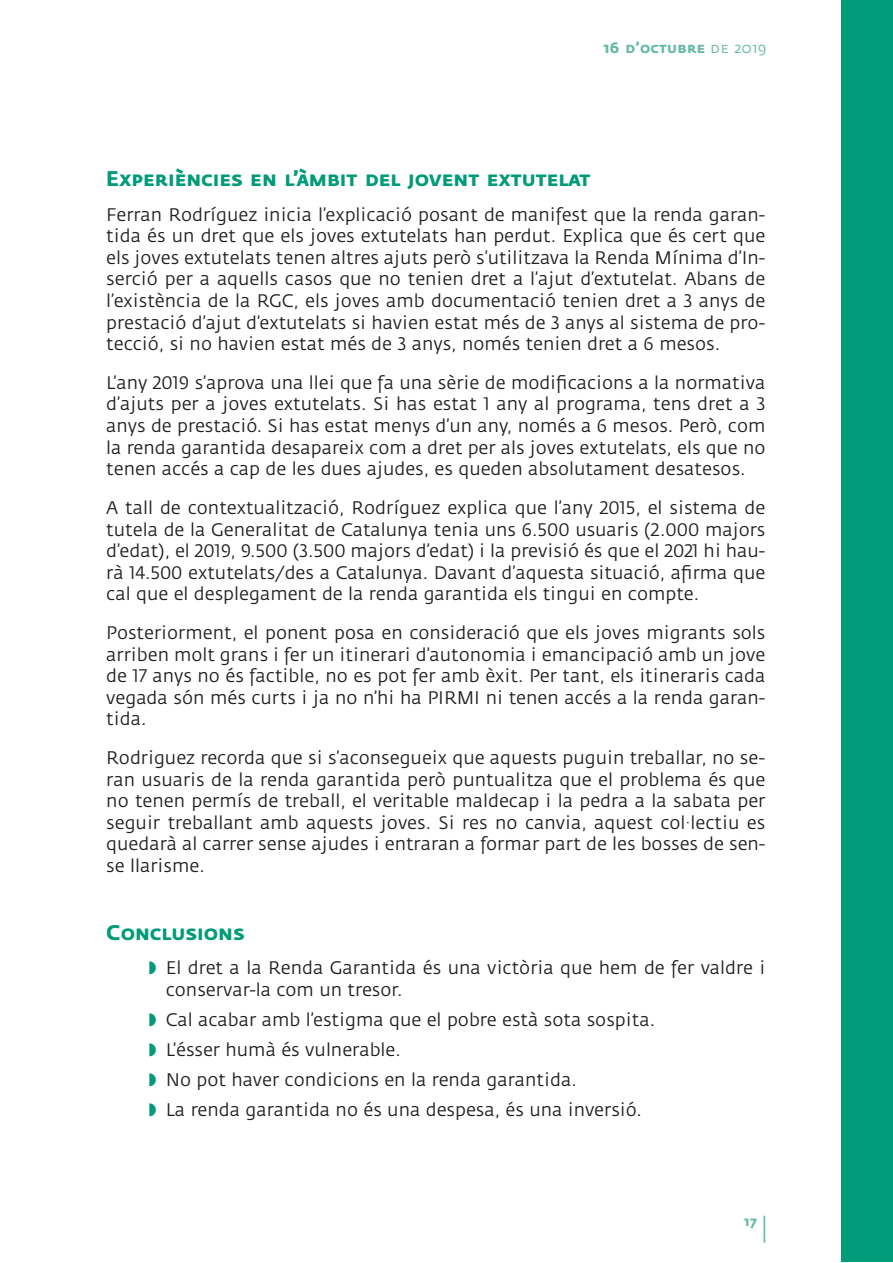
<style>
.page{position:relative;width:893px;height:1263px;background:#fff}
.page>*{position:absolute;margin:0;border:0;box-sizing:border-box;transform-origin:0 0}
.Tit2{font:21px "Fedra Sans Bold SC";color:#009b78}
.text_normal{font:18px/21.6px "Fedra Sans";color:#231f20;text-align:justify}
.t1{font:15px "Fedra Sans Bold SC";letter-spacing:.02em;color:#65baa6}
.t2{font:13.5px "Fedra Sans Bold SC";color:#65baa6}
.s1{font-family:"Fedra Sans Book SC"}
.s2{color:#009b78}
.s3{font-family:"Franklin Gothic";font-weight:600;font-size:27px}
</style>
<div class="page">
<div style="left:842px;top:0;width:51px;height:1262px;background:#009b78"></div>
<p class="t1" style="left:603px;top:39px;width:164px">16 d’octubre <span class="s1">de 2019</span></p>
<p class="Tit2" style="left:106px;top:166px;width:486px">Experiències en l’àmbit del jovent extutelat</p>
<p class="text_normal" style="left:106px;top:204px;width:661px">Ferran Rodríguez inicia l’explicació posant de manifest que la renda garan&shy;tida és un dret que els joves extutelats han perdut. Explica que és cert que els joves extutelats tenen altres ajuts però s’utilitzava la Renda Mínima d’In&shy;serció per a aquells casos que no tenien dret a l’ajut d’extutelat. Abans de l’existència de la RGC, els joves amb documentació tenien dret a 3 anys de prestació d’ajut d’extutelats si havien estat més de 3 anys al sistema de pro&shy;tecció, si no havien estat més de 3 anys, només tenien dret a 6 mesos.</p>
<p class="text_normal" style="left:106px;top:372px;width:661px">L’any 2019 s’aprova una llei que fa una sèrie de modificacions a la normativa d’ajuts per a joves extutelats. Si has estat 1 any al programa, tens dret a 3 anys de prestació. Si has estat menys d’un any, només a 6 mesos. Però, com la renda garantida desapareix com a dret per als joves extutelats, els que no tenen accés a cap de les dues ajudes, es queden absolutament desatesos.</p>
<p class="text_normal" style="left:106px;top:497px;width:661px">A tall de contextualització, Rodríguez explica que l’any 2015, el sistema de tutela de la Generalitat de Catalunya tenia uns 6.500 usuaris (2.000 majors d’edat), el 2019, 9.500 (3.500 majors d’edat) i la previsió és que el 2021 hi hau&shy;rà 14.500 extutelats/des a Catalunya. Davant d’aquesta situació, afirma que cal que el desplegament de la renda garantida els tingui en compte.</p>
<p class="text_normal" style="left:106px;top:622px;width:661px">Posteriorment, el ponent posa en consideració que els joves migrants sols arriben molt grans i fer un itinerari d’autonomia i emancipació amb un jove de 17 anys no és factible, no es pot fer amb èxit. Per tant, els itineraris cada vegada són més curts i ja no n’hi ha PIRMI ni tenen accés a la renda garan&shy;tida.</p>
<p class="text_normal" style="left:106px;top:747px;width:661px">Rodriguez recorda que si s’aconsegueix que aquests puguin treballar, no se&shy;ran usuaris de la renda garantida però puntualitza que el problema és que no tenen permís de treball, el veritable maldecap i la pedra a la sabata per seguir treballant amb aquests joves. Si res no canvia, aquest col·lectiu es quedarà al carrer sense ajudes i entraran a formar part de les bosses de sen&shy;se llarisme.</p>
<p class="Tit2" style="left:106px;top:920px;width:140px">Conclusions</p>
<p class="text_normal" style="left:166px;top:957px;width:601px;text-indent:-17px"><span class="s2">◗</span> El dret a la Renda Garantida és una victòria que hem de fer valdre i conservar-la com un tresor.</p>
<p class="text_normal" style="left:149px;top:1009px;width:508px"><span class="s2">◗</span> Cal acabar amb l’estigma que el pobre està sota sospita.</p>
<p class="text_normal" style="left:149px;top:1039px;width:254px"><span class="s2">◗</span> L’ésser humà és vulnerable.</p>
<p class="text_normal" style="left:149px;top:1069px;width:429px"><span class="s2">◗</span> No pot haver condicions en la renda garantida.</p>
<p class="text_normal" style="left:149px;top:1099px;width:494px"><span class="s2">◗</span> La renda garantida no és una despesa, és una inversió.</p>
<p class="t2" style="left:744px;top:1213px;width:24px">17 <span class="s3">|</span></p>
</div>
